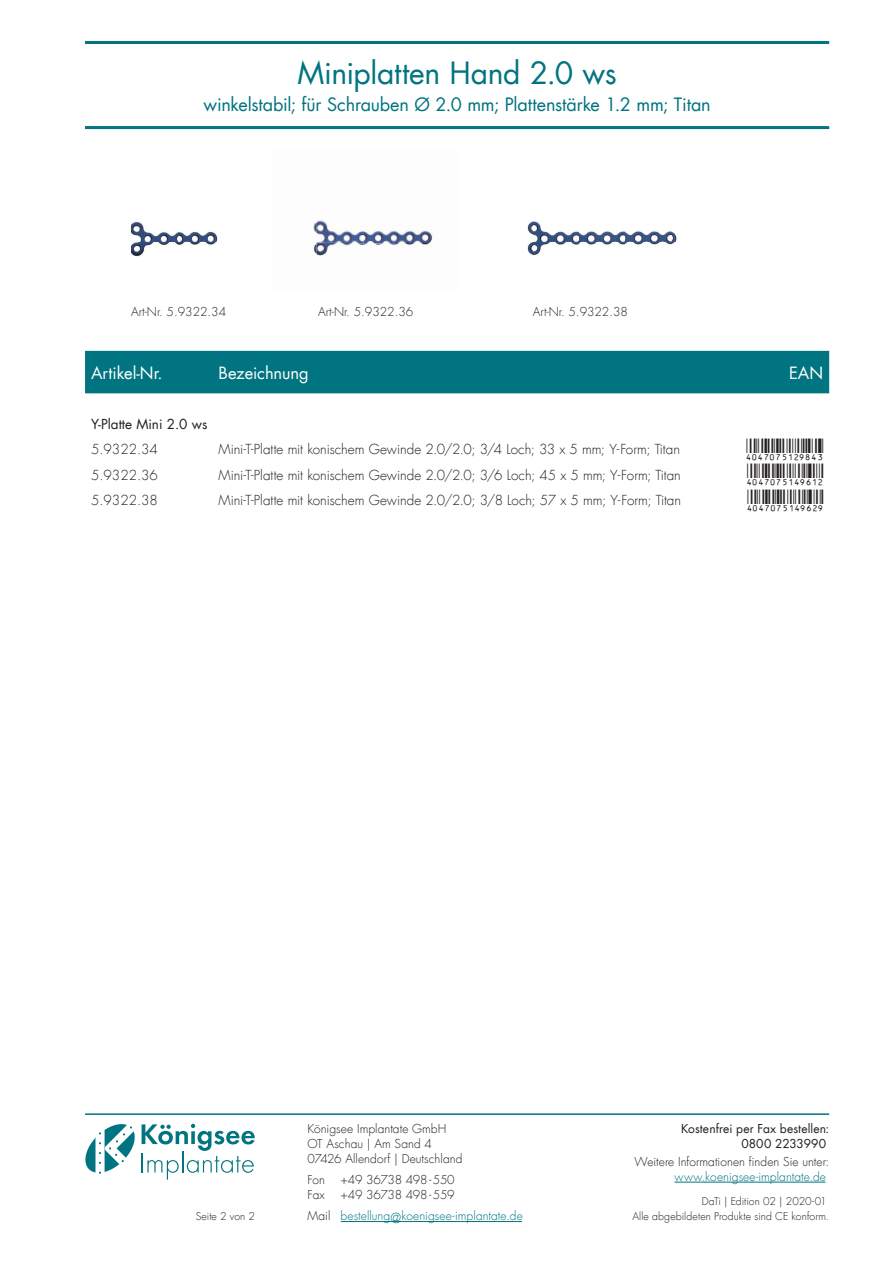
<style>
.page{position:relative;width:893px;height:1263px;background:#fff}
.page>*{position:absolute;margin:0;border:0;box-sizing:border-box;transform-origin:0 0}
.t1{font:30px "Futura Com";letter-spacing:-.01em;color:#007480}
.t2{font:18px "Futura Com";letter-spacing:-.01em;color:#007480}
.t3{font:16.5px "Futura Com";color:#fff}
.t4{font:300 13.5px "Futura Com";color:#231f20}
.t5{font:13.5px "Futura Com";color:#231f20}
.t6{font:300 12px/15px "Futura Com";color:#231f20}
.t7{font:300 12px "Futura Com";letter-spacing:.005em;color:#007480}
.t8{font:12px/15px "Futura Com";letter-spacing:.005em;color:#231f20;text-align:right}
.t9{font:300 12px "Futura Com";letter-spacing:-.02em;color:#231f20}
.t10{font:300 12px "Futura Com";letter-spacing:-.03em;color:#231f20}
.t11{font:300 10.5px/15px "Futura Com";letter-spacing:.005em;color:#231f20;text-align:right}
.s1{color:#231f20}
.s2{font-size:13.5px}
</style>
<div class="page">
<hr style="left:85px;top:1113px;width:744px;height:2px;background:#007480">
<hr style="left:674px;top:1182px;width:151px;height:1px;background:#007480">
<hr style="left:85px;top:41px;width:744px;height:3px;background:#007480">
<hr style="left:85px;top:126px;width:744px;height:3px;background:#007480">
<hr style="left:141px;top:1152px;width:2px;height:20px;background:#007480">
<svg style="left:142px;top:1124px;width:113px;height:55px"></svg>
<svg style="left:85px;top:1124px;width:50px;height:50px"></svg>
<hr style="left:341px;top:1221px;width:181px;height:1px;background:#007480">
<div style="left:85px;top:351px;width:744px;height:42px;background:#007480"></div>
<img style="left:130px;top:221px;width:88px;height:21px">
<img style="left:131px;top:242px;width:279px;height:15px">
<img style="left:271px;top:220px;width:139px;height:24px">
<img style="left:410px;top:231px;width:23px;height:14px">
<img style="left:527px;top:221px;width:150px;height:35px">
<h1 class="t1" style="left:298px;top:52px;width:321px">Miniplatten Hand 2.0 ws</h1>
<h2 class="t2" style="left:204px;top:92px;width:509px">winkelstabil; für Schrauben Ø 2.0 mm; Plattenstärke 1.2 mm; Titan</h2>
<p class="t6" style="left:131px;top:305px;width:97px">Art-Nr. 5.9322.34</p>
<p class="t6" style="left:318px;top:305px;width:97px">Art-Nr. 5.9322.36</p>
<p class="t6" style="left:533px;top:305px;width:97px">Art-Nr. 5.9322.38</p>
<p class="t3" style="left:91px;top:361px;width:73px">Artikel-Nr.</p>
<p class="t3" style="left:219px;top:361px;width:92px">Bezeichnung</p>
<p class="t3" style="left:789px;top:361px;width:36px">EAN</p>
<p class="t5" style="left:91px;top:414px;width:118px">Y-Platte Mini 2.0 ws</p>
<p class="t4" style="left:91px;top:440px;width:68px">5.9322.34</p>
<p class="t4" style="left:219px;top:440px;width:463px">Mini-T-Platte mit konischem Gewinde 2.0/2.0; 3/4 Loch; 33 x 5 mm; Y-Form; Titan</p>
<p class="t4" style="left:91px;top:466px;width:68px">5.9322.36</p>
<p class="t4" style="left:219px;top:466px;width:464px">Mini-T-Platte mit konischem Gewinde 2.0/2.0; 3/6 Loch; 45 x 5 mm; Y-Form; Titan</p>
<p class="t4" style="left:91px;top:491px;width:68px">5.9322.38</p>
<p class="t4" style="left:219px;top:491px;width:464px">Mini-T-Platte mit konischem Gewinde 2.0/2.0; 3/8 Loch; 57 x 5 mm; Y-Form; Titan</p>
<p class="t6" style="left:308px;top:1121px;width:156px">Königsee Implantate GmbH<br>OT Aschau | Am Sand 4<br>07426 Allendorf | Deutschland</p>
<p class="t6" style="left:308px;top:1172px;width:19px">Fon</p>
<p class="t9" style="left:341px;top:1172px;width:116px">+49 36738 498 - 550</p>
<p class="t6" style="left:308px;top:1187px;width:19px">Fax</p>
<p class="t10" style="left:341px;top:1187px;width:115px">+49 36738 498 - 559</p>
<p class="t11" style="left:196px;top:1209px;width:61px">Seite 2 von 2</p>
<p class="t7" style="left:308px;top:1208px;width:217px"><span class="s1">Mail</span> bestellung<span class="s2">@</span>koenigsee-implantate.de</p>
<p class="t8" style="left:681px;top:1120px;width:150px">Kostenfrei per Fax bestellen:<br>0800 2233990</p>
<p class="t6" style="left:635px;top:1154px;width:196px">Weitere Informationen finden Sie unter:</p>
<p class="t7" style="left:674px;top:1169px;width:153px">www.koenigsee-implantate.de</p>
<p class="t11" style="left:632px;top:1194px;width:198px">DaTi | Edition 02 | 2020-01<br>Alle abgebildeten Produkte sind CE konform.</p>
</div>
